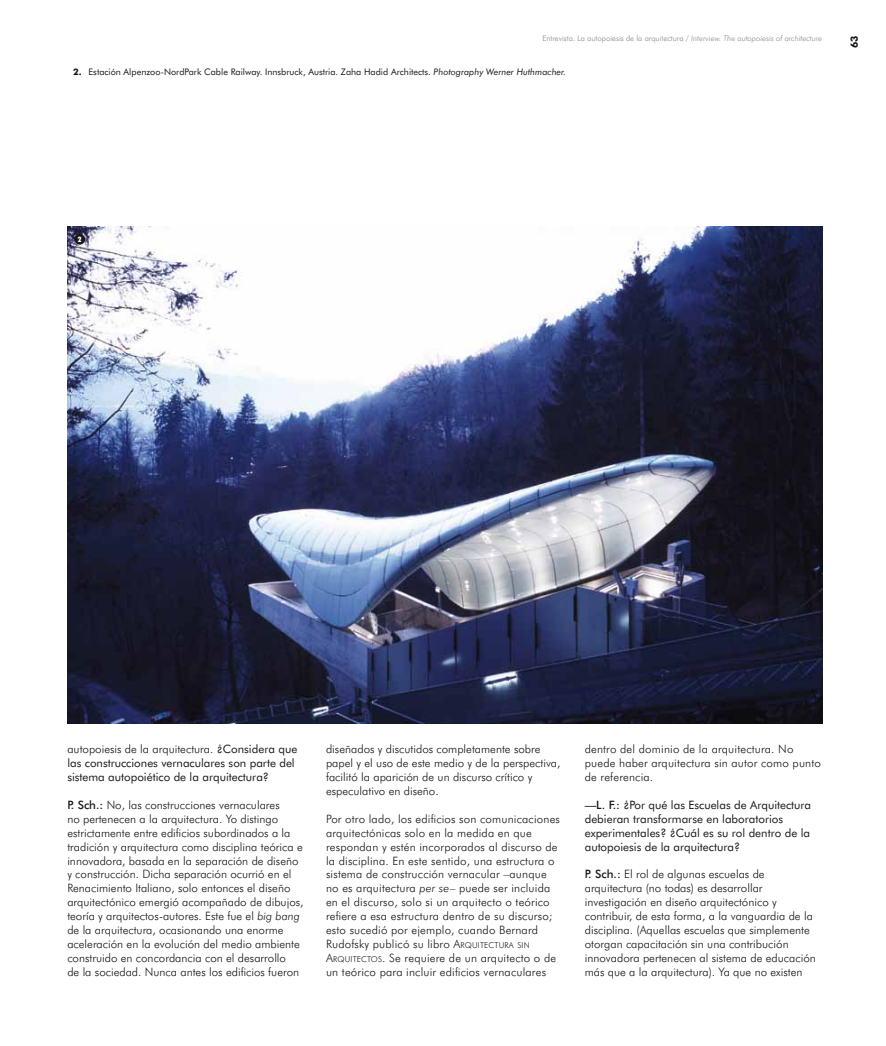
<style>
.page{position:relative;width:886px;height:1046px;background:#fff}
.page>*{position:absolute;margin:0;border:0;box-sizing:border-box;transform-origin:0 0}
.t1{font:300 11.5px/13.9px "Futura BT";color:#1a171c}
.t2{font:11.5px/13.9px "Futura BT";color:#1a171c}
.t3{font:700 10px "Futura BT";color:#1a171c}
.t4{font:9px "Futura BT";color:#1a171c}
.t5{font:300 7.75px "Futura BT";color:#87888a}
.t6{font:900 condensed 7.5px "Futura BT";color:#fff}
.s1{font-style:italic}
.s2{font-weight:700}
.s3{font-weight:300}
.s4{font-weight:500}
.s5{font-style:inherit}
.s6{font-size:8.12px}
</style>
<div class="page">
<img style="left:67px;top:227px;width:755px;height:496px">
<div style="left:74px;top:234px;width:11px;height:10px;background:#1a171c;border-radius:50%"></div>
<p class="t5" style="left:542px;top:34px;width:281px">Entrevista. La autopoiesis de la arquitectura / <span class="s1">Interview. The autopoiesis of architecture</span></p>
<p class="t4" style="left:73px;top:66px;width:494px"><span class="s2">2.</span> Estación Alpenzoo-NordPark Cable Railway. Innsbruck, Austria. Zaha Hadid Architects. <span class="s1">Photography Werner Huthmacher.</span></p>
<p class="t3" style="left:848px;top:48px;width:14px;rotate:-90deg">63</p>
<p class="t6" style="left:78px;top:235px;width:5px">2</p>
<p class="t2" style="left:67px;top:742px;width:231px"><span class="s3">autopoiesis de la arquitectura.</span> ¿Considera que las construcciones vernaculares son parte del sistema autopoiético de la arquitectura?</p>
<p class="t1" style="left:67px;top:797px;width:238px"><span class="s4">P. Sch.:</span> No, las construcciones vernaculares<br>no pertenecen a la arquitectura. Yo distingo estrictamente entre edificios subordinados a la tradición y arquitectura como disciplina teórica e innovadora, basada en la separación de diseño y construcción. Dicha separación ocurrió en el Renacimiento Italiano, solo entonces el diseño arquitectónico emergió acompañado de dibujos, teoría y arquitectos-autores. Este fue el <span class="s1">big bang </span>de la arquitectura, ocasionando una enorme aceleración en la evolución del medio ambiente construido en concordancia con el desarrollo<br>de la sociedad. Nunca antes los edificios fueron</p>
<p class="t1" style="left:326px;top:742px;width:236px">diseñados y discutidos completamente sobre papel y el uso de este medio y de la perspectiva, facilitó la aparición de un discurso crítico y especulativo en diseño.</p>
<p class="t1" style="left:326px;top:811px;width:235px">Por otro lado, los edificios son comunicaciones arquitectónicas solo en la medida en que respondan y estén incorporados al discurso de la disciplina. En este sentido, una estructura o sistema de construcción vernacular –aunque no es arquitectura <span class="s1">per se</span>– puede ser incluida en el discurso, solo si un arquitecto o teórico refiere a esa estructura dentro de su discurso; esto sucedió por ejemplo, cuando Bernard Rudofsky publicó su libro <span class="s5">A</span><span class="s6">RQUITECTURA SIN </span><span class="s5">A</span><span class="s6">RQUITECTOS</span>. Se requiere de un arquitecto o de un teórico para incluir edificios vernaculares</p>
<p class="t1" style="left:585px;top:742px;width:238px">dentro del dominio de la arquitectura. No puede haber arquitectura sin autor como punto de referencia.</p>
<p class="t2" style="left:585px;top:797px;width:228px"><span class="s4">—L. F.:</span> ¿Por qué las Escuelas de Arquitectura debieran transformarse en laboratorios experimentales? ¿Cuál es su rol dentro de la autopoiesis de la arquitectura?</p>
<p class="t1" style="left:585px;top:867px;width:233px"><span class="s4">P. Sch.:</span> El rol de algunas escuelas de arquitectura (no todas) es desarrollar investigación en diseño arquitectónico y contribuir, de esta forma, a la vanguardia de la disciplina. (Aquellas escuelas que simplemente otorgan capacitación sin una contribución innovadora pertenecen al sistema de educación más que a la arquitectura). Ya que no existen</p>
</div>
